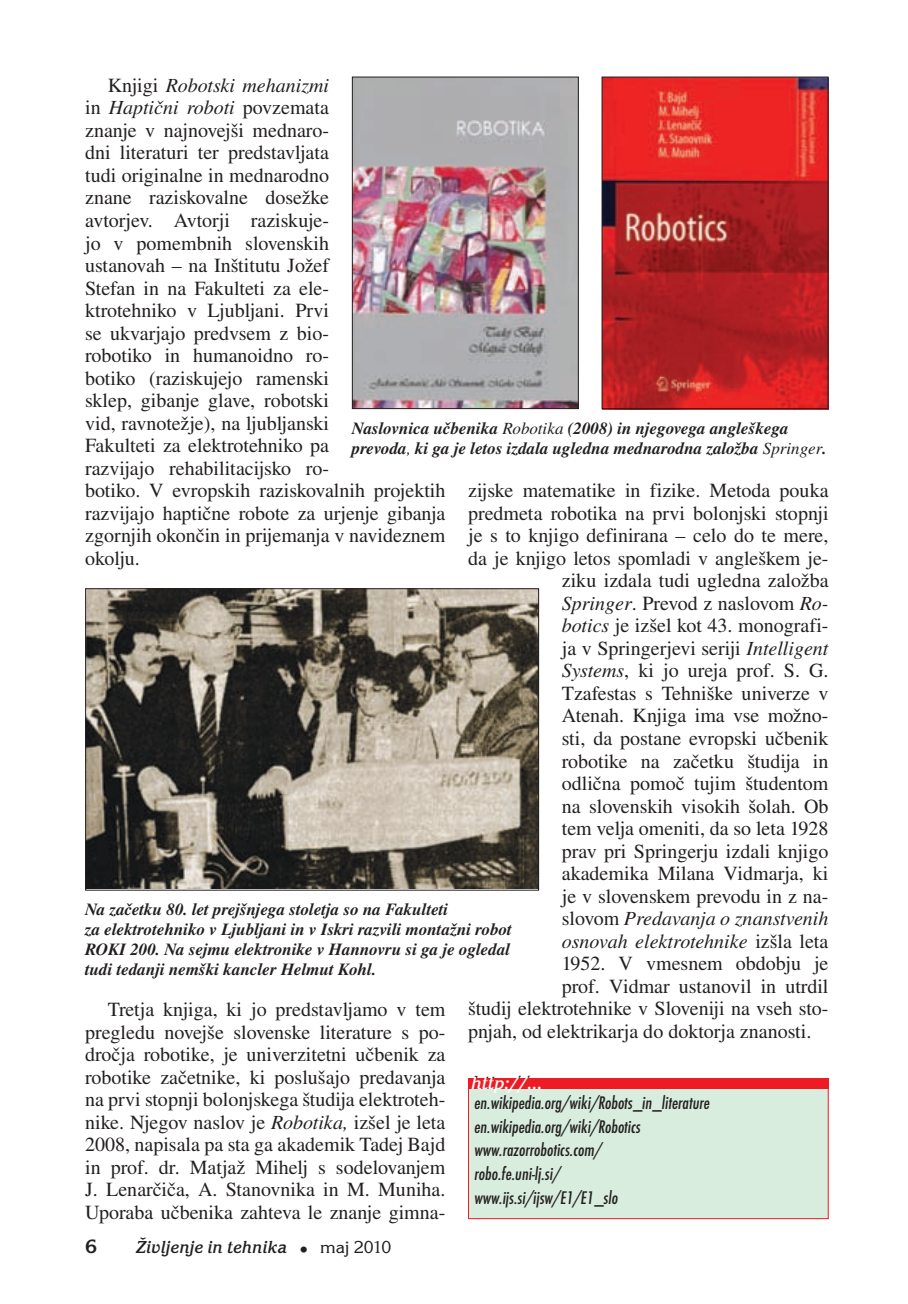
<style>
.page{position:relative;width:908px;height:1304px;background:#fff}
.page>*{position:absolute;margin:0;border:0;box-sizing:border-box;transform-origin:0 0}
.t1{font:20px/22.6px "Nimbus Rom No 9 LCE";color:#231f20}
.t2{font:italic 20px "Nimbus Rom No 9 LCE";color:#231f20}
.t3{font:700 20px "Korinna Itc TCE";color:#231f20}
.t4{font:19px/23.8px "Futura TCE Medi Cond Obli";color:#231f20}
.t5{font:italic 700 18px "Korinna Itc TCE";color:#231f20;scale:.95 1}
.t6{font:italic 700 18px "Korinna Itc TCE";color:#fff}
.t7{font:italic 500 17px/20px "Nimbus Rom No 9 LCE";color:#231f20}
.s1{font-style:italic}
.s2{font-weight:400}
.s3{font-style:normal}
.s4{font-weight:400;font-style:normal;font-size:22px}
.s5{font-weight:400;font-style:normal}
</style>
<div class="page">
<div style="left:468px;top:1088px;width:359px;height:131px;background:#d8eddd"></div>
<div style="left:468px;top:1088px;width:360px;height:131px;border:1px solid #ed1c24"></div>
<div style="left:468px;top:1079px;width:360px;height:10px;background:#ed1c24"></div>
<img style="left:87px;top:590px;width:450px;height:298px">
<div style="left:85px;top:588px;width:454px;height:303px;border:1px solid #231f20"></div>
<img style="left:353px;top:79px;width:223px;height:328px">
<div style="left:351px;top:77px;width:227px;height:332px;border:1px solid #231f20"></div>
<img style="left:603px;top:79px;width:223px;height:328px">
<div style="left:601px;top:77px;width:227px;height:332px;border:1px solid #231f20"></div>
<p class="t1" style="left:85px;top:74px;width:362px;text-indent:23px">Knjigi <span class="s1">Robotski mehanizmi<br></span>in <span class="s1">Haptični roboti</span> povzemata<br>znanje v najnovejši mednaro-<br>dni literaturi ter predstavljata<br>tudi originalne in mednarodno<br>znane raziskovalne dosežke<br>avtorjev. Avtorji raziskuje-<br>jo v pomembnih slovenskih<br>ustanovah – na Inštitutu Jožef<br>Stefan in na Fakulteti za ele-<br>ktrotehniko v Ljubljani. Prvi<br>se ukvarjajo predvsem z bio-<br>robotiko in humanoidno ro-<br>botiko (raziskujejo ramenski<br>sklep, gibanje glave, robotski<br>vid, ravnotežje), na ljubljanski<br>Fakulteti za elektrotehniko pa<br>razvijajo rehabilitacijsko ro-<br>botiko. V evropskih raziskovalnih projektih razvijajo haptične robote za urjenje gibanja zgornjih okončin in prijemanja v navideznem okolju.</p>
<p class="t7" style="left:351px;top:419px;width:476px">Naslovnica učbenika <span class="s2">Robotika</span> (2008) in njegovega angleškega prevoda<span class="s2">,</span> ki ga je letos izdala ugledna mednarodna založba <span class="s2">Springer</span>.</p>
<p class="t1" style="left:468px;top:480px;width:362px">zijske matematike in fizike. Metoda pouka</p>
<p class="t1" style="left:468px;top:502px;width:362px">predmeta robotika na prvi bolonjski stopnji</p>
<p class="t1" style="left:468px;top:525px;width:361px">je s to knjigo definirana – celo do te mere,</p>
<p class="t1" style="left:468px;top:547px;width:362px">da je knjigo letos spomladi v angleškem je-</p>
<p class="t1" style="left:561px;top:570px;width:268px">ziku izdala tudi ugledna založba</p>
<p class="t1" style="left:561px;top:592px;width:268px"><span class="s1">Springer</span>. Prevod z naslovom <span class="s1">Ro-</span></p>
<p class="t1" style="left:561px;top:615px;width:268px"><span class="s1">botics</span> je izšel kot 43. monografi-</p>
<p class="t1" style="left:561px;top:637px;width:268px">ja v Springerjevi seriji <span class="s1">Intelligent</span></p>
<p class="t1" style="left:561px;top:660px;width:268px"><span class="s1">Systems</span>, ki jo ureja prof. S. G.</p>
<p class="t1" style="left:561px;top:682px;width:268px">Tzafestas s Tehniške univerze v</p>
<p class="t1" style="left:561px;top:705px;width:268px">Atenah. Knjiga ima vse možno-</p>
<p class="t1" style="left:561px;top:727px;width:268px">sti, da postane evropski učbenik</p>
<p class="t1" style="left:561px;top:750px;width:268px">robotike na začetku študija in</p>
<p class="t1" style="left:561px;top:772px;width:268px">odlična pomoč tujim študentom</p>
<p class="t1" style="left:561px;top:795px;width:268px">na slovenskih visokih šolah. Ob</p>
<p class="t1" style="left:561px;top:817px;width:268px">tem velja omeniti, da so leta 1928</p>
<p class="t1" style="left:561px;top:840px;width:268px">prav pri Springerju izdali knjigo</p>
<p class="t1" style="left:561px;top:862px;width:268px">akademika Milana Vidmarja, ki</p>
<p class="t1" style="left:561px;top:885px;width:268px">je v slovenskem prevodu in z na-</p>
<p class="t2" style="left:561px;top:907px;width:268px"><span class="s3">slovom</span> Predavanja o znanstvenih</p>
<p class="t2" style="left:561px;top:929px;width:268px">osnovah elektrotehnike <span class="s3">izšla leta</span></p>
<p class="t1" style="left:561px;top:952px;width:268px">1952. V vmesnem obdobju je</p>
<p class="t1" style="left:561px;top:975px;width:268px">prof. Vidmar ustanovil in utrdil</p>
<p class="t1" style="left:468px;top:997px;width:361px">študij elektrotehnike v Sloveniji na vseh sto-</p>
<p class="t1" style="left:468px;top:1020px;width:344px">pnjah, od elektrikarja do doktorja znanosti.</p>
<p class="t7" style="left:85px;top:900px;width:428px">Na začetku 80. let prejšnjega stoletja so na Fakulteti<br>za elektrotehniko v Ljubljani in v Iskri razvili montažni robot ROKI 200. Na sejmu elektronike v Hannovru si ga je ogledal tudi tedanji nemški kancler Helmut Kohl.</p>
<p class="t1" style="left:85px;top:999px;width:362px;text-align:justify;text-indent:23px">Tretja knjiga, ki jo predstavljamo v tem pregledu novejše slovenske literature s po&shy;dročja robotike, je univerzitetni učbenik za robotike začetnike, ki poslušajo predavanja na prvi stopnji bolonjskega študija elektroteh&shy;nike. Njegov naslov je <span class="s1">Robotika,</span> izšel je leta 2008, napisala pa sta ga akademik Tadej Bajd in prof. dr. Matjaž Mihelj s sodelovanjem J. Lenarčiča, A. Stanovnika in M. Muniha.<br>Uporaba učbenika zahteva le znanje gimna-</p>
<p class="t6" style="left:471px;top:1073px;width:73px">http://...</p>
<p class="t4" style="left:474px;top:1091px;width:237px">en.wikipedia.org/wiki/Robots_in_literature en.wikipedia.org/wiki/Robotics www.razorrobotics.com/<br>robo.fe.uni-lj.si/<br>www.ijs.si/ijsw/E1/E1_slo</p>
<p class="t3" style="left:85px;top:1235px;width:13px">6</p>
<p class="t5" style="left:136px;top:1237px;width:270px">Življenje in tehnika <span class="s4">•</span> <span class="s5">maj 2010</span></p>
</div>
